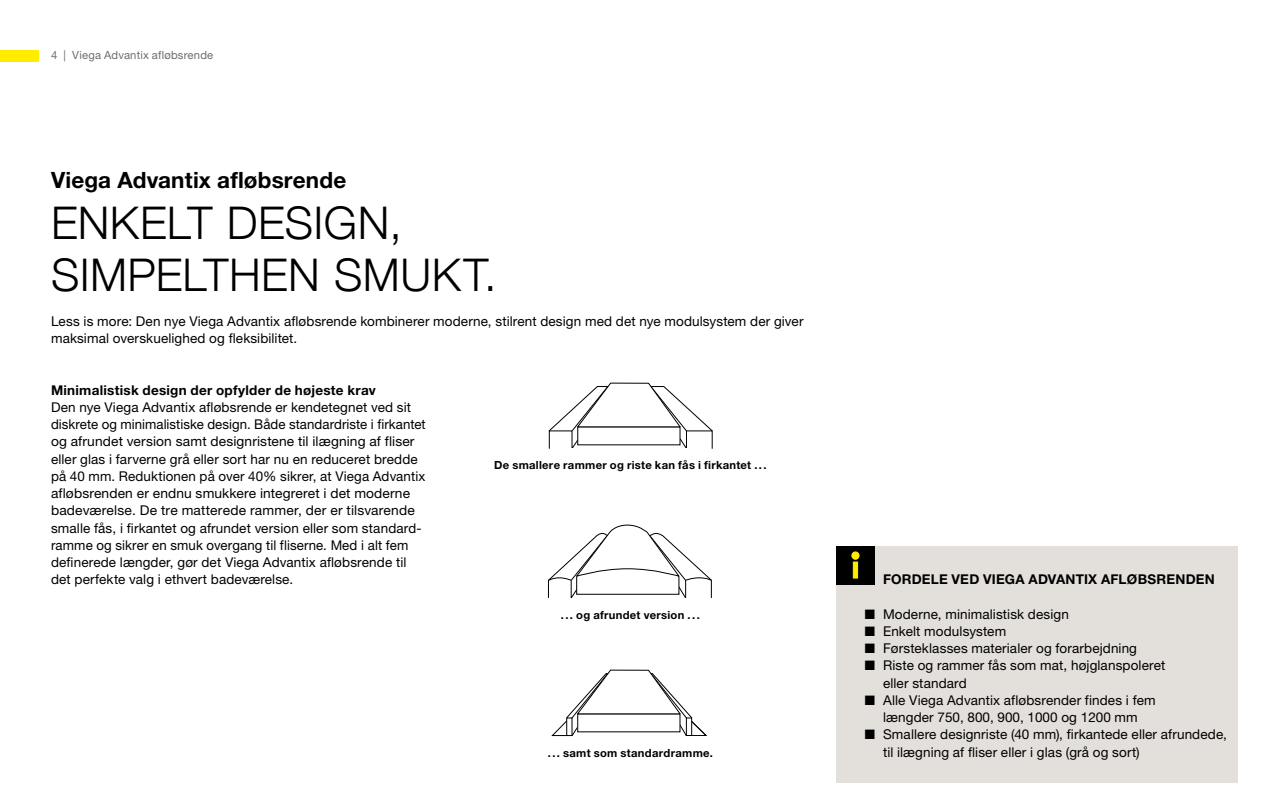
<style>
.page{position:relative;width:1263px;height:808px;background:#fff}
.page>*{position:absolute;margin:0;border:0;box-sizing:border-box;transform-origin:0 0}
.t1{font:300 45px/51.8px "Helvetica Neue";letter-spacing:.01em;color:#000}
.t2{font:700 22.5px "Viega Helvetica Neue";letter-spacing:.005em;color:#000}
.t3{font:13.5px/17.2px "Viega Helvetica Neue";letter-spacing:.01em;color:#000}
.t4{font:700 13.5px "Viega Helvetica Neue";letter-spacing:.02em;color:#000}
.t5{font:700 11.25px "Viega Helvetica Neue";letter-spacing:.025em;color:#000}
.t6{font:11.25px "Viega Helvetica Neue";letter-spacing:.015em;color:#6e6e6d}
</style>
<div class="page">
<div style="left:836px;top:546px;width:401px;height:236px;background:#e3dfda"></div>
<div style="left:836px;top:546px;width:38px;height:38px;background:#000"></div>
<svg style="left:853px;top:562px;width:5px;height:16px"></svg>
<div style="left:852px;top:552px;width:7px;height:7px;background:#ffed00;border-radius:50%"></div>
<div style="left:851px;top:552px;width:8px;height:7px;border:1px solid #ffed00;border-radius:50%"></div>
<svg style="left:551px;top:669px;width:157px;height:68px"></svg>
<svg style="left:548px;top:382px;width:165px;height:67px"></svg>
<svg style="left:548px;top:524px;width:164px;height:74px"></svg>
<div style="left:566px;top:718px;width:6px;height:18px;border:1px solid #000"></div>
<div style="left:686px;top:718px;width:6px;height:18px;border:1px solid #000"></div>
<div style="left:0;top:50px;width:38px;height:11px;background:#ffed00"></div>
<p class="t6" style="left:51px;top:48px;width:164px">4 | Viega Advantix afløbsrende</p>
<h2 class="t2" style="left:51px;top:165px;width:297px">Viega Advantix afløbsrende</h2>
<h1 class="t1" style="left:51px;top:195px;width:447px">ENKELT DESIGN,<br>SIMPELTHEN SMUKT.</h1>
<p class="t3" style="left:51px;top:312px;width:754px">Less is more: Den nye Viega Advantix afløbsrende kombinerer moderne, stilrent design med det nye modulsystem der giver maksimal overskuelighed og fleksibilitet.</p>
<p class="t4" style="left:51px;top:381px;width:326px">Minimalistisk design der opfylder de højeste krav</p>
<p class="t3" style="left:51px;top:398px;width:376px">Den nye Viega Advantix afløbsrende er kendetegnet ved sit diskrete og minimalistiske design. Både standardriste i firkantet og afrundet version samt designristene til ilægning af fliser eller glas i farverne grå eller sort har nu en reduceret bredde på 40 mm. Reduktionen på over 40% sikrer, at Viega Advantix afløbsrenden er endnu smukkere integreret i det moderne badeværelse. De tre matterede rammer, der er tilsvarende smalle fås, i firkantet og afrundet version eller som standard&shy;ramme og sikrer en smuk overgang til fliserne. Med i alt fem definerede længder, gør det Viega Advantix afløbsrende til det perfekte valg i ethvert badeværelse.</p>
<p class="t5" style="left:494px;top:458px;width:274px">De smallere rammer og riste kan fås i firkantet ...</p>
<p class="t5" style="left:561px;top:608px;width:140px">... og afrundet version ...</p>
<p class="t4" style="left:883px;top:571px;width:165px">FORDELE VED VIEGA Adva</p>
<p class="t4" style="left:1065px;top:571px;width:45px">ntix afl</p>
<p class="t4" style="left:1127px;top:571px;width:31px">øbsre</p>
<p class="t4" style="left:1175px;top:571px;width:41px">nden</p>
<p class="t3" style="left:865px;top:605px;width:206px">■ Moderne, minimalistisk design</p>
<p class="t3" style="left:865px;top:622px;width:143px">■ Enkelt modulsystem</p>
<p class="t3" style="left:865px;top:639px;width:274px">■ Førsteklasses materialer og forarbejdning</p>
<p class="t3" style="left:883px;top:657px;width:284px;text-indent:-18px">■ Riste og rammer fås som mat, højglanspoleret eller standard</p>
<p class="t3" style="left:865px;top:691px;width:292px;text-align:center">■ Alle Viega Advantix afløbsrender findes i fem længder 750, 800, 900, 1000 og 1200 mm</p>
<p class="t3" style="left:865px;top:726px;width:364px">■ Smallere designriste (40 mm), firkantede eller afrundede,</p>
<p class="t5" style="left:548px;top:746px;width:167px">... samt som standardramme.</p>
<p class="t3" style="left:883px;top:743px;width:258px">til ilægning af fliser eller i glas (grå og sort)</p>
</div>
